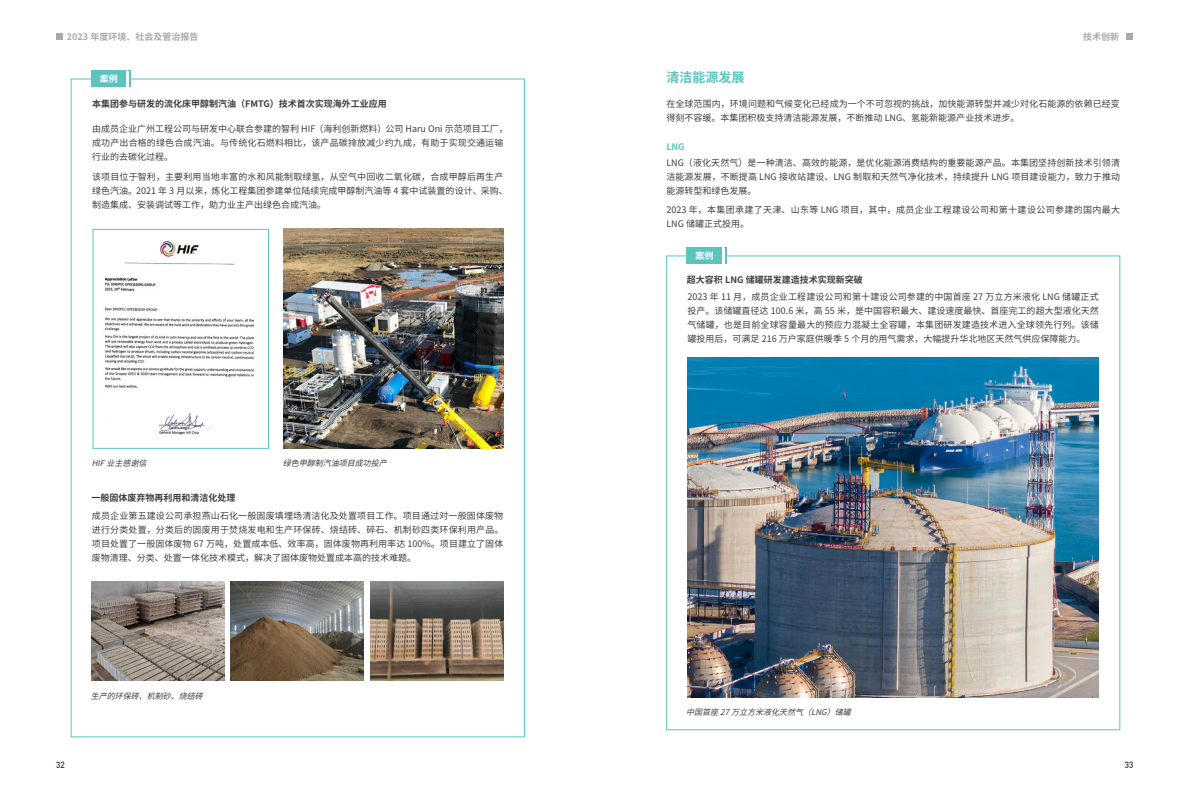
<style>
.page{position:relative;width:1191px;height:808px;background:#fff}
.page>*{position:absolute;margin:0;border:0;box-sizing:border-box;transform-origin:0 0}
.一级标题{font:700 13px "Source Han Sans CN";color:#5ac4bd}
.正文{font:9px/14px "Source Han Sans CN";color:#3e3e3f;text-align:justify}
.三级标题{font:700 9px "Source Han Sans CN";color:#3e3e3f}
.正文-2{font:9px/14px "Source Han Sans CN";letter-spacing:.04em;color:#3e3e3f}
.t1{font:700 9px "Source Han Sans CN";color:#a8a9ad}
.t2{font:700 9px "DIN Alternate";color:#3e3e3f}
.二级标题{font:700 9px "Source Han Sans CN";color:#fff}
.二级标题-2{font:700 9px "Source Han Sans CN";color:#5ac4bd}
.图注{font:italic 8px "Source Han Sans CN";color:#3e3e3f}
</style>
<div class="page">
<div style="left:56px;top:33px;width:7px;height:7px;background:#a8a9ad"></div>
<div style="left:1126px;top:33px;width:6px;height:7px;background:#a8a9ad"></div>
<div style="left:91px;top:71px;width:35px;height:16px;background:#5ac4bd"></div>
<svg style="left:129px;top:71px;width:2px;height:16px"></svg>
<div style="left:687px;top:248px;width:35px;height:16px;background:#5ac4bd"></div>
<svg style="left:725px;top:248px;width:1px;height:16px"></svg>
<img style="left:687px;top:357px;width:411px;height:340px">
<img style="left:104px;top:241px;width:150px;height:194px">
<div style="left:93px;top:229px;width:176px;height:220px;border:1px solid #5ac4bd"></div>
<img style="left:284px;top:229px;width:219px;height:220px">
<img style="left:91px;top:581px;width:134px;height:99px">
<img style="left:231px;top:581px;width:133px;height:99px">
<img style="left:370px;top:581px;width:133px;height:99px">
<p class="t1" style="left:67px;top:32px;width:133px">2023 年度环境、社会及管治报告</p>
<p class="t1" style="left:1083px;top:32px;width:37px">技术创新</p>
<p class="二级标题" style="left:100px;top:74px;width:19px">案例</p>
<p class="一级标题" style="left:666px;top:70px;width:79px">清洁能源发展</p>
<p class="正文" style="left:666px;top:97px;width:455px">在全球范围内，环境问题和气候变化已经成为一个不可忽视的挑战，加快能源转型并减少对化石能源的依赖已经变得刻不容缓。本集团积极支持清洁能源发展，不断推动 LNG、氢能新能源产业技术进步。</p>
<p class="三级标题" style="left:92px;top:99px;width:296px">本集团参与研发的流化床甲醇制汽油（FMTG）技术首次实现海外工业应用</p>
<p class="正文" style="left:92px;top:122px;width:417px;text-align:left">由成员企业广州工程公司与研发中心联合参建的智利 HIF（海利创新燃料）公司 Haru Oni 示范项目工厂，成功产出合格的绿色合成汽油。与传统化石燃料相比，该产品碳排放减少约九成，有助于实现交通运输行业的去碳化过程。</p>
<p class="正文" style="left:92px;top:170px;width:417px;text-align:left">该项目位于智利，主要利用当地丰富的水和风能制取绿氢，从空气中回收二氧化碳，合成甲醇后再生产绿色汽油。2021 年 3 月以来，炼化工程集团参建单位陆续完成甲醇制汽油等 4 套中试装置的设计、采购、制造集成、安装调试等工作，助力业主产出绿色合成汽油。</p>
<p class="二级标题-2" style="left:666px;top:142px;width:20px">LNG</p>
<p class="正文" style="left:666px;top:155px;width:455px">LNG（液化天然气）是一种清洁、高效的能源，是优化能源消费结构的重要能源产品。本集团坚持创新技术引领清洁能源发展，不断提高 LNG 接收站建设、LNG 制取和天然气净化技术，持续提升 LNG 项目建设能力，致力于推动能源转型和绿色发展。</p>
<p class="正文-2" style="left:666px;top:203px;width:455px">2023 年，本集团承建了天津、山东等 LNG 项目，其中，成员企业工程建设公司和第十建设公司参建的国内最大<br>LNG 储罐正式投用。</p>
<p class="二级标题" style="left:695px;top:251px;width:19px">案例</p>
<p class="图注" style="left:92px;top:459px;width:61px">HIF 业主感谢信</p>
<p class="图注" style="left:283px;top:459px;width:111px">绿色甲醇制汽油项目成功投产</p>
<p class="三级标题" style="left:91px;top:492px;width:145px">一般固体废弃物再利用和清洁化处理</p>
<p class="正文" style="left:92px;top:509px;width:413px">成员企业第五建设公司承担燕山石化一般固废填埋场清洁化及处置项目工作。项目通过对一般固体废物进行分类处置，分类后的固废用于焚烧发电和生产环保砖、烧结砖、碎石、机制砂四类环保利用产品。项目处置了一般固体废物 67 万吨，处置成本低、效率高，固体废物再利用率达 100%。项目建立了固体废物清理、分类、处置一体化技术模式，解决了固体废物处置成本高的技术难题。</p>
<p class="图注" style="left:91px;top:692px;width:119px">生产的环保砖、机制砂、烧结砖</p>
<p class="三级标题" style="left:687px;top:274px;width:177px">超大容积 LNG 储罐研发建造技术实现新突破</p>
<p class="正文" style="left:687px;top:290px;width:413px">2023 年 11 月，成员企业工程建设公司和第十建设公司参建的中国首座 27 万立方米液化 LNG 储罐正式投产。该储罐直径达 100.6 米，高 55 米，是中国容积最大、建设速度最快、首座完工的超大型液化天然气储罐，也是目前全球容量最大的预应力混凝土全容罐，本集团研发建造技术进入全球领先行列。该储罐投用后，可满足 216 万户家庭供暖季 5 个月的用气需求，大幅提升华北地区天然气供应保障能力。</p>
<p class="图注" style="left:686px;top:707px;width:171px">中国首座 27 万立方米液化天然气（LNG）储罐</p>
<p class="t2" style="left:56px;top:757px;width:10px">32</p>
<p class="t2" style="left:1125px;top:757px;width:10px">33</p>
</div>
